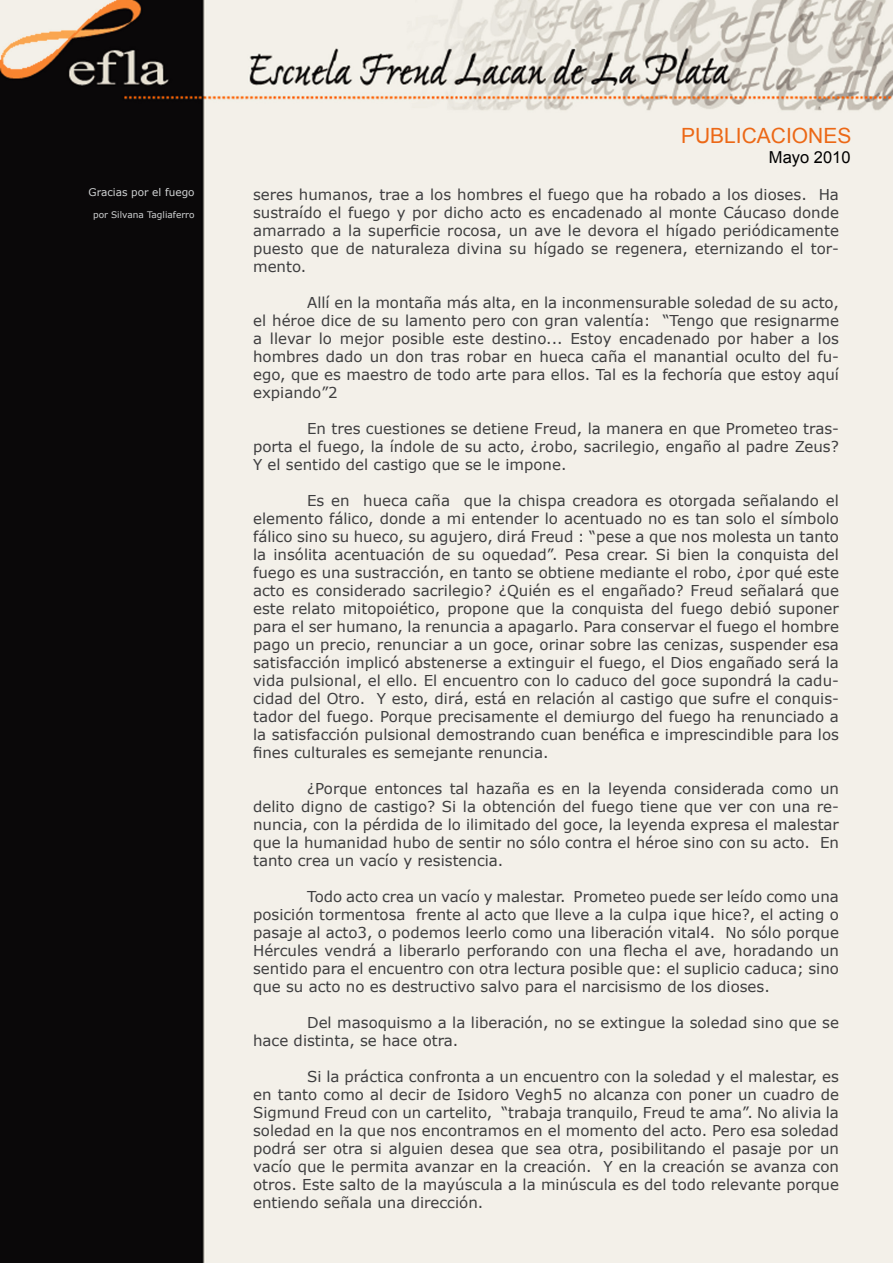
<style>
.page{position:relative;width:893px;height:1263px;background:#fff}
.page>*{position:absolute;margin:0;border:0;box-sizing:border-box;transform-origin:0 0}
.t1{font:21px "Arial";color:#ec6816}
.t2{font:16.5px "Arial";color:#000}
.t3{font:15px/18px "Verdana";color:#3e3e3f;text-align:justify}
.t4{font:10.5px "Verdana";color:#d1d3d4}
.t5{font:9px "Verdana";color:#d1d3d4}
</style>
<div class="page">
<img style="left:0;top:0;width:893px;height:1263px">
<p class="t4" style="left:89px;top:186px;width:108px">Gracias por el fuego</p>
<p class="t5" style="left:93px;top:209px;width:103px">por Silvana Tagliaferro</p>
<h1 class="t1" style="left:681px;top:122px;width:172px">PUBLICACIONES</h1>
<p class="t2" style="left:769px;top:146px;width:83px">Mayo 2010</p>
<p class="t3" style="left:253px;top:185px;width:587px">seres humanos, trae a los hombres el fuego que ha robado a los dioses. Ha sustraído el fuego y por dicho acto es encadenado al monte Cáucaso donde amarrado a la superficie rocosa, un ave le devora el hígado periódicamente puesto que de naturaleza divina su hígado se regenera, eternizando el tor&shy;mento.</p>
<p class="t3" style="left:253px;top:293px;width:587px;text-indent:54px">Allí en la montaña más alta, en la inconmensurable soledad de su acto, el héroe dice de su lamento pero con gran valentía: “Tengo que resignarme a llevar lo mejor posible este destino... Estoy encadenado por haber a los hombres dado un don tras robar en hueca caña el manantial oculto del fu&shy;ego, que es maestro de todo arte para ellos. Tal es la fechoría que estoy aquí expiando”2</p>
<p class="t3" style="left:253px;top:419px;width:587px;text-indent:54px">En tres cuestiones se detiene Freud, la manera en que Prometeo tras&shy;porta el fuego, la índole de su acto, ¿robo, sacrilegio, engaño al padre Zeus?<br>Y el sentido del castigo que se le impone.</p>
<p class="t3" style="left:253px;top:491px;width:587px;text-indent:54px">Es en hueca caña que la chispa creadora es otorgada señalando el elemento fálico, donde a mi entender lo acentuado no es tan solo el símbolo fálico sino su hueco, su agujero, dirá Freud : “pese a que nos molesta un tanto la insólita acentuación de su oquedad”. Pesa crear. Si bien la conquista del fuego es una sustracción, en tanto se obtiene mediante el robo, ¿por qué este acto es considerado sacrilegio? ¿Quién es el engañado? Freud señalará que este relato mitopoiético, propone que la conquista del fuego debió suponer para el ser humano, la renuncia a apagarlo. Para conservar el fuego el hombre pago un precio, renunciar a un goce, orinar sobre las cenizas, suspender esa satisfacción implicó abstenerse a extinguir el fuego, el Dios engañado será la vida pulsional, el ello. El encuentro con lo caduco del goce supondrá la cadu&shy;cidad del Otro. Y esto, dirá, está en relación al castigo que sufre el conquis&shy;tador del fuego. Porque precisamente el demiurgo del fuego ha renunciado a la satisfacción pulsional demostrando cuan benéfica e imprescindible para los fines culturales es semejante renuncia.</p>
<p class="t3" style="left:253px;top:779px;width:587px;text-indent:54px">¿Porque entonces tal hazaña es en la leyenda considerada como un delito digno de castigo? Si la obtención del fuego tiene que ver con una re&shy;nuncia, con la pérdida de lo ilimitado del goce, la leyenda expresa el malestar que la humanidad hubo de sentir no sólo contra el héroe sino con su acto. En tanto crea un vacío y resistencia.</p>
<p class="t3" style="left:253px;top:887px;width:587px;text-indent:54px">Todo acto crea un vacío y malestar. Prometeo puede ser leído como una posición tormentosa frente al acto que lleve a la culpa ¡que hice?, el acting o pasaje al acto3, o podemos leerlo como una liberación vital4. No sólo porque Hércules vendrá a liberarlo perforando con una flecha el ave, horadando un sentido para el encuentro con otra lectura posible que: el suplicio caduca; sino que su acto no es destructivo salvo para el narcisismo de los dioses.</p>
<p class="t3" style="left:253px;top:1013px;width:587px;text-indent:54px">Del masoquismo a la liberación, no se extingue la soledad sino que se hace distinta, se hace otra.</p>
<p class="t3" style="left:253px;top:1067px;width:587px;text-indent:54px">Si la práctica confronta a un encuentro con la soledad y el malestar, es en tanto como al decir de Isidoro Vegh5 no alcanza con poner un cuadro de Sigmund Freud con un cartelito, “trabaja tranquilo, Freud te ama”. No alivia la soledad en la que nos encontramos en el momento del acto. Pero esa soledad podrá ser otra si alguien desea que sea otra, posibilitando el pasaje por un vacío que le permita avanzar en la creación. Y en la creación se avanza con otros. Este salto de la mayúscula a la minúscula es del todo relevante porque entiendo señala una dirección.</p>
</div>
